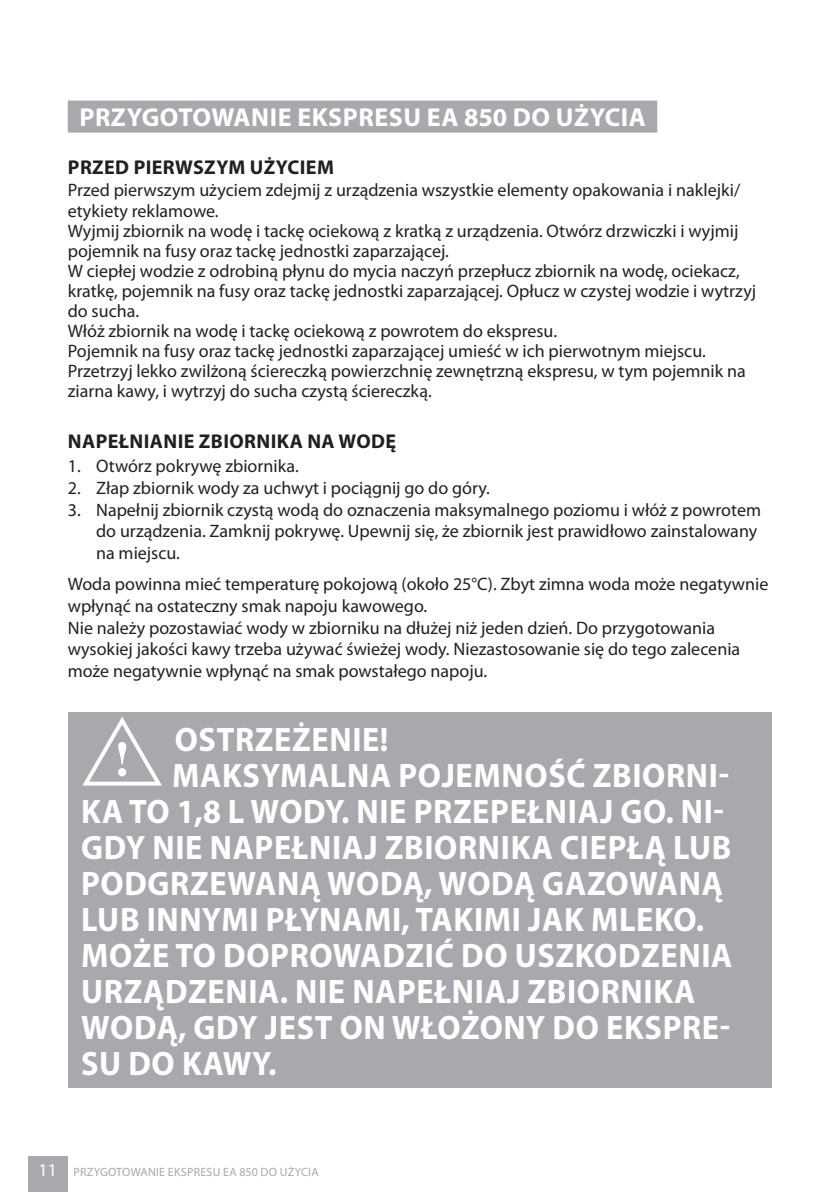
<style>
.page{position:relative;width:839px;height:1192px;background:#fff}
.page>*{position:absolute;margin:0;border:0;box-sizing:border-box;transform-origin:0 0}
.t1{font:700 34px "Myriad Pro";letter-spacing:.02em;color:#fff;scale:.95 1}
.t2{font:700 26px "Myriad Pro";letter-spacing:.02em;color:#fff}
.t3{font:700 20px "Myriad Pro";letter-spacing:.02em;color:#231f20}
.t4{font:18px/20px "Myriad Pro";color:#231f20}
.t5{font:12px "Myriad Pro";letter-spacing:.02em;color:#a8a9ad}
.s1{font-size:18px;color:#fff}
</style>
<div class="page">
<div style="left:28px;top:1156px;width:40px;height:35px;background:#a8a9ad"></div>
<div style="left:68px;top:101px;width:589px;height:32px;background:#a8a9ad"></div>
<div style="left:68px;top:712px;width:703px;height:375px;background:#a8a9ad"></div>
<svg style="left:82px;top:717px;width:80px;height:69px"></svg>
<h2 class="t2" style="left:79px;top:100px;width:567px">PRZYGOTOWANIE EKSPRESU EA 850 DO UŻYCIA</h2>
<p class="t3" style="left:68px;top:154px;width:267px">PRZED PIERWSZYM UŻYCIEM</p>
<p class="t4" style="left:68px;top:180px;width:689px">Przed pierwszym użyciem zdejmij z urządzenia wszystkie elementy opakowania i naklejki/ etykiety reklamowe.<br>Wyjmij zbiornik na wodę i tackę ociekową z kratką z urządzenia. Otwórz drzwiczki i wyjmij pojemnik na fusy oraz tackę jednostki zaparzającej.<br>W ciepłej wodzie z odrobiną płynu do mycia naczyń przepłucz zbiornik na wodę, ociekacz, kratkę, pojemnik na fusy oraz tackę jednostki zaparzającej. Opłucz w czystej wodzie i wytrzyj do sucha.<br>Włóż zbiornik na wodę i tackę ociekową z powrotem do ekspresu.<br>Pojemnik na fusy oraz tackę jednostki zaparzającej umieść w ich pierwotnym miejscu.<br>Przetrzyj lekko zwilżoną ściereczką powierzchnię zewnętrzną ekspresu, w tym pojemnik na ziarna kawy, i wytrzyj do sucha czystą ściereczką.</p>
<p class="t3" style="left:68px;top:428px;width:329px">NAPEŁNIANIE ZBIORNIKA NA WODĘ</p>
<p class="t4" style="left:68px;top:456px;width:232px">1. Otwórz pokrywę zbiornika.</p>
<p class="t4" style="left:68px;top:477px;width:423px">2. Złap zbiornik wody za uchwyt i pociągnij go do góry.</p>
<p class="t4" style="left:96px;top:498px;width:666px;line-height:21.6px;text-indent:-28px">3. Napełnij zbiornik czystą wodą do oznaczenia maksymalnego poziomu i włóż z powrotem do urządzenia. Zamknij pokrywę. Upewnij się, że zbiornik jest prawidłowo zainstalowany na miejscu.</p>
<p class="t4" style="left:68px;top:573px;width:701px;line-height:21.6px">Woda powinna mieć temperaturę pokojową (około 25°C). Zbyt zimna woda może negatywnie wpłynąć na ostateczny smak napoju kawowego.<br>Nie należy pozostawiać wody w zbiorniku na dłużej niż jeden dzień. Do przygotowania wysokiej jakości kawy trzeba używać świeżej wody. Niezastosowanie się do tego zalecenia może negatywnie wpłynąć na smak powstałego napoju.</p>
<h1 class="t1" style="left:175px;top:717px;width:226px">OSTRZEŻENIE!</h1>
<h1 class="t1" style="left:172px;top:753px;width:587px">MAKSYMALNA POJEMNOŚĆ ZBIORNI-</h1>
<h1 class="t1" style="left:81px;top:789px;width:677px">KA TO 1,8 L WODY. NIE PRZEPEŁNIAJ GO. NI-</h1>
<h1 class="t1" style="left:81px;top:825px;width:685px">GDY NIE NAPEŁNIAJ ZBIORNIKA CIEPŁĄ LUB</h1>
<h1 class="t1" style="left:81px;top:861px;width:676px">PODGRZEWANĄ WODĄ, WODĄ GAZOWANĄ</h1>
<h1 class="t1" style="left:81px;top:897px;width:657px">LUB INNYMI PŁYNAMI, TAKIMI JAK MLEKO.</h1>
<h1 class="t1" style="left:81px;top:933px;width:686px">MOŻE TO DOPROWADZIĆ DO USZKODZENIA</h1>
<h1 class="t1" style="left:81px;top:969px;width:647px">URZĄDZENIA. NIE NAPEŁNIAJ ZBIORNIKA</h1>
<h1 class="t1" style="left:81px;top:1005px;width:684px">WODĄ, GDY JEST ON WŁOŻONY DO EKSPRE-</h1>
<h1 class="t1" style="left:81px;top:1041px;width:207px">SU DO KAWY.</h1>
<p class="t5" style="left:39px;top:1163px;width:281px"><span class="s1">11</span> PRZYGOTOWANIE EKSPRESU EA 850 DO UŻYCIA</p>
</div>
